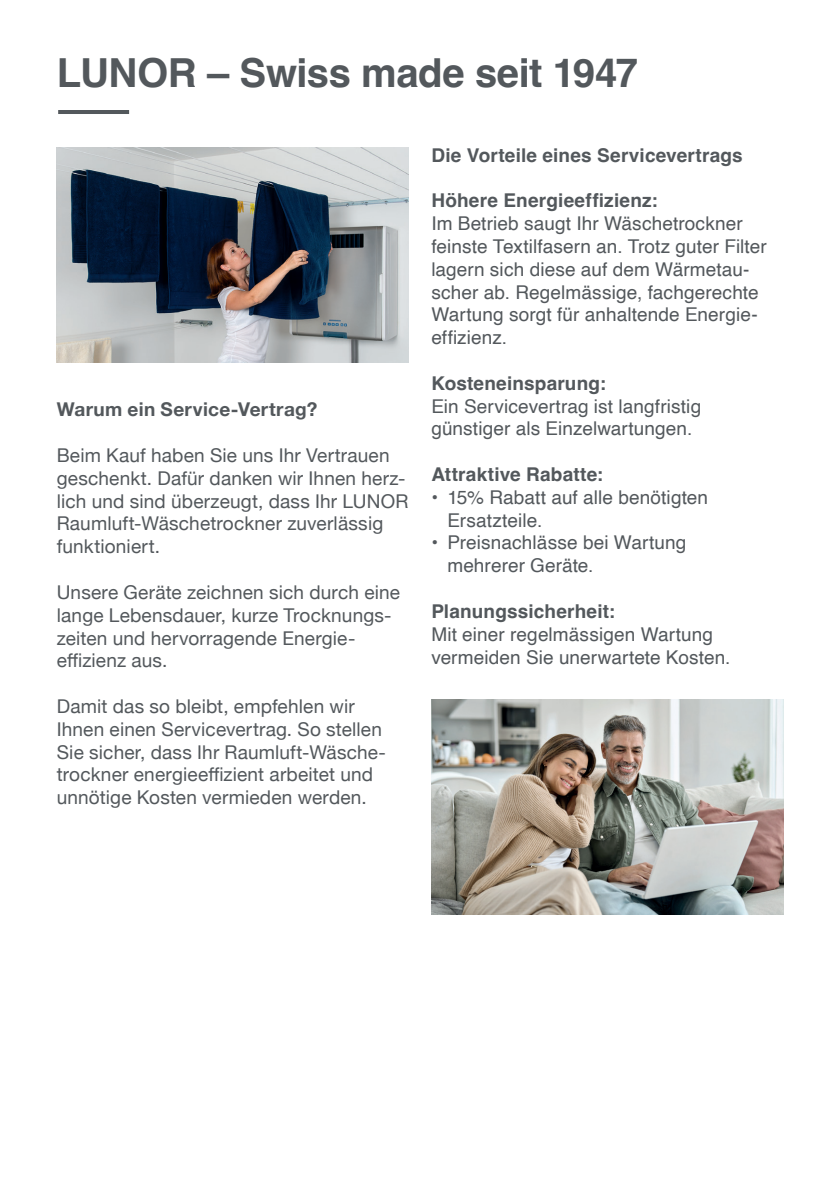
<style>
.page{position:relative;width:840px;height:1191px;background:#fff}
.page>*{position:absolute;margin:0;border:0;box-sizing:border-box;transform-origin:0 0}
.t1{font:700 40px "Helvetica";letter-spacing:-.01em;color:#53585c}
.t2{font:19px/22.8px "Helvetica Neue";letter-spacing:.01em;color:#53585c}
.t3{font:19px/22.8px "Helvetica";letter-spacing:.005em;color:#53585c}
.t4{font:700 19px "Helvetica";letter-spacing:.01em;color:#53585c}
.t5{font:700 19px "Helvetica Neue";letter-spacing:.015em;color:#53585c}
.s1{font-family:"Helvetica Neue"}
</style>
<div class="page">
<hr style="left:58px;top:110px;width:71px;height:4px;background:#53585c">
<img style="left:57px;top:147px;width:351px;height:216px">
<img style="left:431px;top:699px;width:351px;height:215px">
<h1 class="t1" style="left:57px;top:48px;width:582px">LUNOR – Swiss made seit 1947</h1>
<p class="t5" style="left:57px;top:395px;width:262px">Warum ein Service-Vertrag?</p>
<p class="t2" style="left:57px;top:445px;width:353px">Beim Kauf haben Sie uns Ihr Vertrauen geschenkt. Dafür danken wir Ihnen herz&shy;lich und sind überzeugt, dass Ihr LUNOR Raumluft-Wäschetrockner zuverlässig funktioniert.</p>
<p class="t2" style="left:57px;top:582px;width:345px">Unsere Geräte zeichnen sich durch eine lange Lebensdauer, kurze Trocknungs&shy;zeiten und hervorragende Energie&shy;effizienz aus.</p>
<p class="t2" style="left:57px;top:696px;width:330px">Damit das so bleibt, empfehlen wir Ihnen einen Servicevertrag. So stellen Sie sicher, dass Ihr Raumluft-Wäsche&shy;trockner energieeffizient arbeitet und unnötige Kosten vermieden werden.</p>
<p class="t4" style="left:431px;top:143px;width:313px">Die Vorteile eines Servicevertrags</p>
<p class="t4" style="left:431px;top:189px;width:228px">Höhere Energieeffizienz:</p>
<p class="t3" style="left:431px;top:213px;width:337px">Im Betrieb saugt Ihr Wäschetrockner feinste Textilfasern an. Trotz guter Filter lagern sich diese auf dem Wärmetau&shy;scher ab. Regelmässige, fachgerechte Wartung sorgt für anhaltende Energie&shy;effizienz.</p>
<p class="t4" style="left:431px;top:371px;width:176px">Kosteneinsparung:</p>
<p class="t3" style="left:431px;top:395px;width:271px">Ein Servicevertrag ist langfristig günstiger als Einzelwartungen.</p>
<p class="t4" style="left:431px;top:463px;width:173px">Attraktive Rabatte:</p>
<p class="t3" style="left:447px;top:486px;width:262px;text-indent:-16px"><span class="s1">•</span> 15% Rabatt auf alle benötigten<br>Ersatzteile.</p>
<p class="t3" style="left:447px;top:532px;width:240px;text-indent:-16px"><span class="s1">•</span> Preisnachlässe bei Wartung mehrerer Geräte.</p>
<p class="t4" style="left:431px;top:599px;width:185px">Planungssicherheit:</p>
<p class="t3" style="left:431px;top:623px;width:300px">Mit einer regelmässigen Wartung vermeiden Sie unerwartete Kosten.</p>
</div>
